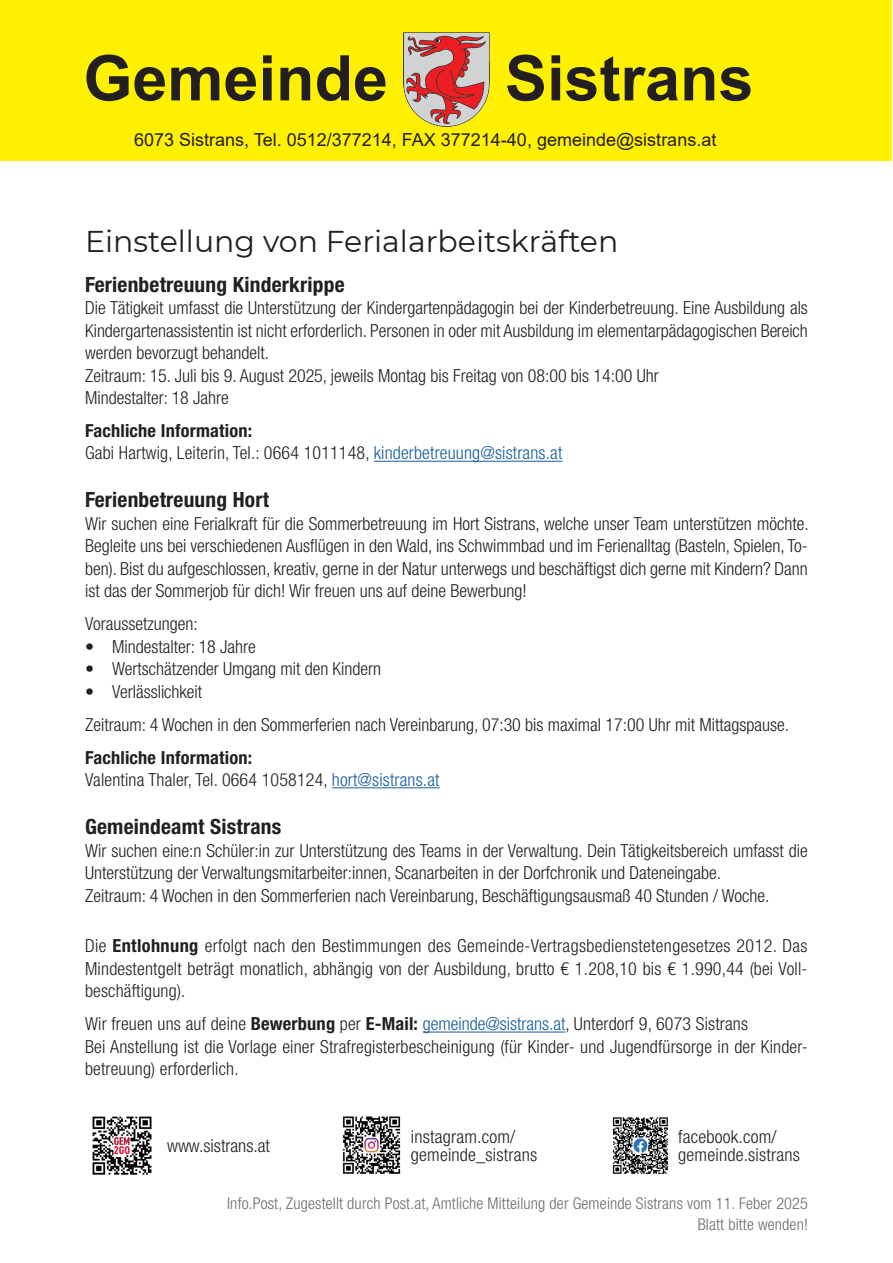
<style>
.page{position:relative;width:893px;height:1263px;background:#fff}
.page>*{position:absolute;margin:0;border:0;box-sizing:border-box;transform-origin:0 0}
.t1{font:700 63px "Arial";color:#231f20}
.t2{font:30px "Montserrat";color:#231f20}
.t3{font:700 condensed 21px "Helvetica Neue LT Std";letter-spacing:.01em;color:#231f20}
.t4{font:300 condensed 18px/22.5px "Helvetica Neue LT Std";color:#231f20}
.t5{font:18px "Arial";color:#231f20}
.t6{font:300 condensed 16.2px/21px "Helvetica Neue LT Std";letter-spacing:.01em;color:#6c6d70;text-align:right}
.s1{font-weight:700}
.s2{color:#175d9e}
</style>
<div class="page">
<div style="left:1px;top:1px;width:891px;height:160px;background:#fff101"></div>
<img style="left:404px;top:33px;width:85px;height:93px">
<hr style="left:374px;top:461px;width:188px;height:1px;background:#175d9e">
<hr style="left:332px;top:787px;width:108px;height:1px;background:#175d9e">
<img style="left:92px;top:1116px;width:60px;height:59px">
<img style="left:342px;top:1116px;width:59px;height:58px">
<img style="left:612px;top:1117px;width:56px;height:57px">
<hr style="left:423px;top:1031px;width:142px;height:1px;background:#175d9e">
<h1 class="t1" style="left:83px;top:34px;width:306px">Gemeinde</h1>
<h1 class="t1" style="left:505px;top:34px;width:250px">Sistrans</h1>
<p class="t5" style="left:134px;top:127px;width:584px">6073 Sistrans, Tel. 0512/377214, FAX 377214-40, gemeinde@sistrans.at</p>
<h2 class="t2" style="left:85px;top:221px;width:535px">Einstellung von Ferialarbeitskräften</h2>
<p class="t3" style="left:85px;top:271px;width:261px">Ferienbetreuung Kinderkrippe</p>
<p class="t4" style="left:85px;top:296px;width:724px">Die Tätigkeit umfasst die Unterstützung der Kindergartenpädagogin bei der Kinderbetreuung. Eine Ausbildung als Kindergartenassistentin ist nicht erforderlich. Personen in oder mit Ausbildung im elementarpädagogischen Bereich werden bevorzugt behandelt.<br>Zeitraum: 15. Juli bis 9. August 2025, jeweils Montag bis Freitag von 08:00 bis 14:00 Uhr<br>Mindestalter: 18 Jahre</p>
<p class="t4" style="left:85px;top:419px;width:479px"><span class="s1">Fachliche Information:<br></span>Gabi Hartwig, Leiterin, Tel.: 0664 1011148, <span class="s2">kinderbetreuung@sistrans.at</span></p>
<p class="t3" style="left:85px;top:487px;width:186px">Ferienbetreuung Hort</p>
<p class="t4" style="left:85px;top:512px;width:725px;text-align:justify">Wir suchen eine Ferialkraft für die Sommerbetreuung im Hort Sistrans, welche unser Team unterstützen möchte.<br>Begleite uns bei verschiedenen Ausflügen in den Wald, ins Schwimmbad und im Ferienalltag (Basteln, Spielen, To&shy;ben). Bist du aufgeschlossen, kreativ, gerne in der Natur unterwegs und beschäftigst dich gerne mit Kindern? Dann ist das der Sommerjob für dich! Wir freuen uns auf deine Bewerbung!</p>
<p class="t4" style="left:85px;top:612px;width:114px">Voraussetzungen:</p>
<p class="t4" style="left:85px;top:635px;width:172px">• Mindestalter: 18 Jahre</p>
<p class="t4" style="left:85px;top:657px;width:298px">• Wertschätzender Umgang mit den Kindern</p>
<p class="t4" style="left:85px;top:675px;width:705px;line-height:32.8px">• Verlässlichkeit<br>Zeitraum: 4 Wochen in den Sommerferien nach Vereinbarung, 07:30 bis maximal 17:00 Uhr mit Mittagspause.</p>
<p class="t4" style="left:85px;top:746px;width:356px"><span class="s1">Fachliche Information:<br></span>Valentina Thaler, Tel. 0664 1058124, <span class="s2">hort@sistrans.at</span></p>
<p class="t3" style="left:85px;top:814px;width:198px">Gemeindeamt Sistrans</p>
<p class="t4" style="left:85px;top:839px;width:724px">Wir suchen eine:n Schüler:in zur Unterstützung des Teams in der Verwaltung. Dein Tätigkeitsbereich umfasst die<br>Unterstützung der Verwaltungsmitarbeiter:innen, Scanarbeiten in der Dorfchronik und Dateneingabe.<br>Zeitraum: 4 Wochen in den Sommerferien nach Vereinbarung, Beschäftigungsausmaß 40 Stunden / Woche.</p>
<p class="t4" style="left:85px;top:935px;width:724px;text-align:justify">Die <span class="s1">Entlohnung</span> erfolgt nach den Bestimmungen des Gemeinde-Vertragsbedienstetengesetzes 2012. Das Mindestentgelt beträgt monatlich, abhängig von der Ausbildung, brutto € 1.208,10 bis € 1.990,44 (bei Voll&shy;beschäftigung).</p>
<p class="t4" style="left:85px;top:1012px;width:724px">Wir freuen uns auf deine <span class="s1">Bewerbung</span> per <span class="s1">E-Mail:</span> <span class="s2">gemeinde@sistrans.at</span>, Unterdorf 9, 6073 Sistrans<br>Bei Anstellung ist die Vorlage einer Strafregisterbescheinigung (für Kinder- und Jugendfürsorge in der Kinder&shy;betreuung) erforderlich.</p>
<p class="t4" style="left:167px;top:1134px;width:104px">www.sistrans.at</p>
<p class="t4" style="left:411px;top:1127px;width:128px;line-height:18px">instagram.com/ gemeinde_sistrans</p>
<p class="t4" style="left:678px;top:1127px;width:123px;line-height:18px">facebook.com/ gemeinde.sistrans</p>
<p class="t6" style="left:227px;top:1192px;width:582px">Info.Post, Zugestellt durch Post.at, Amtliche Mitteilung der Gemeinde Sistrans vom 11. Feber 2025<br>Blatt bitte wenden!</p>
</div>
